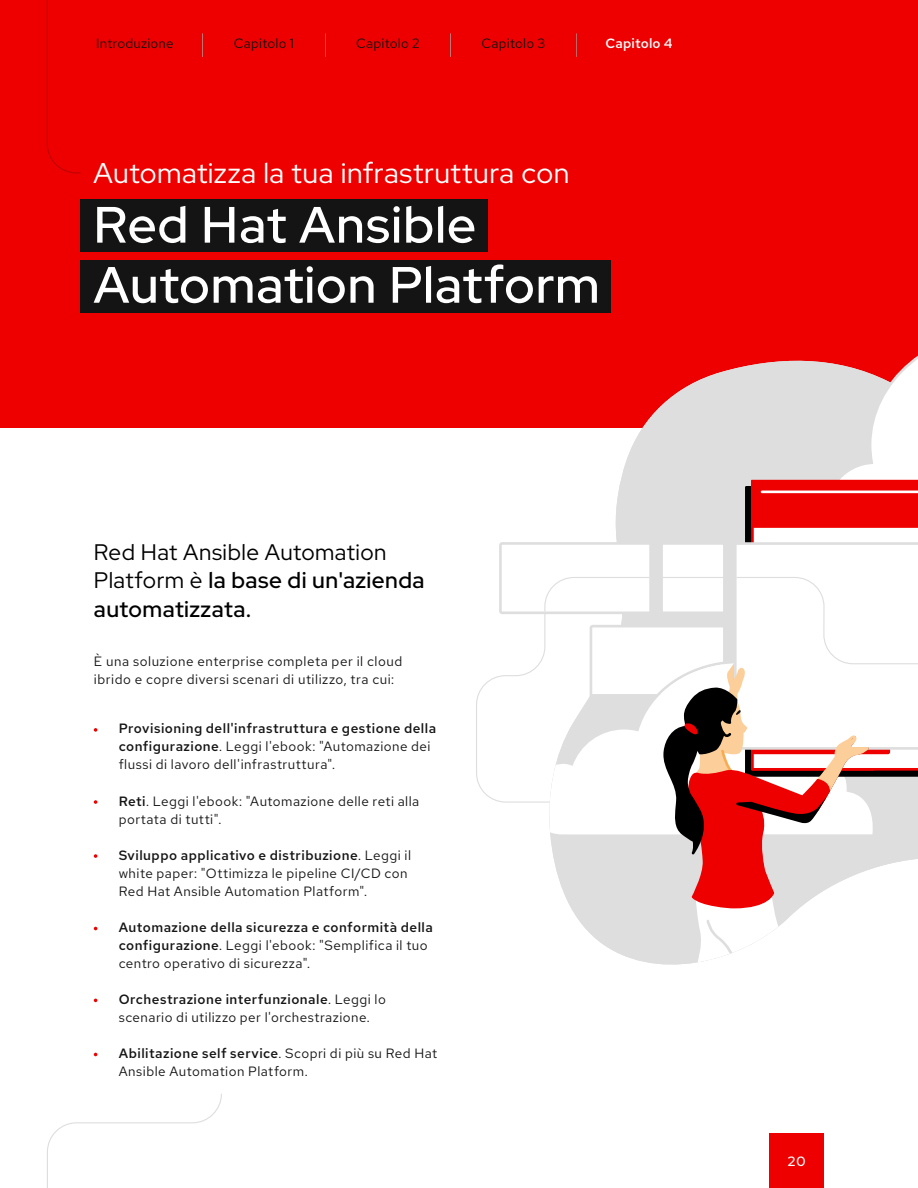
<style>
.page{position:relative;width:918px;height:1188px;background:#fff}
.page>*{position:absolute;margin:0;border:0;box-sizing:border-box;transform-origin:0 0}
.t1{font:500 51px/60.2px "Red Hat Display";letter-spacing:.015em;color:#fff}
.t2{font:28.5px "Red Hat Display";letter-spacing:.02em;color:#fff}
.t3{font:22.5px/28.5px "Red Hat Display";letter-spacing:.02em;color:#000}
.t4{font:13.5px/18px "Red Hat Text";letter-spacing:.035em;color:#141414}
.t5{font:13.5px "Red Hat Text";letter-spacing:.015em;color:#141414}
.t6{font:500 13.5px "Red Hat Text";letter-spacing:.015em;color:#fff}
.t7{font:500 13.5px "Red Hat Display";color:#fff}
.s1{font-weight:500}
</style>
<div class="page">
<div style="left:0;top:0;width:918px;height:427px;background:#e00"></div>
<div style="left:769px;top:1133px;width:55px;height:55px;background:#e00"></div>
<svg style="left:94px;top:728px;width:3px;height:4px"></svg>
<svg style="left:94px;top:800px;width:3px;height:4px"></svg>
<div style="left:81px;top:200px;width:407px;height:52px;background:#141414"></div>
<div style="left:81px;top:260px;width:530px;height:53px;background:#141414"></div>
<svg style="left:475px;top:355px;width:443px;height:610px"></svg>
<svg style="left:46px;top:0;width:35px;height:174px"></svg>
<svg style="left:47px;top:1093px;width:175px;height:95px"></svg>
<svg style="left:94px;top:854px;width:3px;height:4px"></svg>
<p class="t5" style="left:96px;top:35px;width:79px">Introduzione</p>
<p class="t5" style="left:234px;top:35px;width:62px">Capitolo 1</p>
<p class="t5" style="left:356px;top:35px;width:65px">Capitolo 2</p>
<p class="t5" style="left:481px;top:35px;width:65px">Capitolo 3</p>
<p class="t6" style="left:605px;top:35px;width:69px">Capitolo 4</p>
<h2 class="t2" style="left:94px;top:154px;width:477px">Automatizza la tua infrastruttura con</h2>
<h1 class="t1" style="left:94px;top:194px;width:508px">Red Hat Ansible<br>Automation Platform</h1>
<h3 class="t3" style="left:94px;top:537px;width:332px">Red Hat Ansible Automation<br>Platform è <span class="s1">la base di un'azienda automatizzata.</span></h3>
<p class="t4" style="left:94px;top:652px;width:310px">È una soluzione enterprise completa per il cloud ibrido e copre diversi scenari di utilizzo, tra cui:</p>
<p class="t4" style="left:119px;top:719px;width:319px"><span class="s1">Provisioning dell'infrastruttura e gestione della configurazione</span>. Leggi l'ebook: "Automazione dei flussi di lavoro dell'infrastruttura".</p>
<p class="t4" style="left:119px;top:792px;width:302px"><span class="s1">Reti</span>. Leggi l'ebook: "Automazione delle reti alla portata di tutti".</p>
<p class="t4" style="left:119px;top:846px;width:294px"><span class="s1">Sviluppo applicativo e distribuzione</span>. Leggi il white paper: "Ottimizza le pipeline CI/CD con<br>Red Hat Ansible Automation Platform".</p>
<p class="t4" style="left:119px;top:918px;width:316px"><span class="s1">Automazione della sicurezza e conformità della configurazione</span>. Leggi l'ebook: "Semplifica il tuo centro operativo di sicurezza".</p>
<p class="t4" style="left:119px;top:990px;width:269px"><span class="s1">Orchestrazione interfunzionale</span>. Leggi lo scenario di utilizzo per l'orchestrazione.</p>
<p class="t4" style="left:119px;top:1044px;width:320px"><span class="s1">Abilitazione self service</span>. Scopri di più su Red Hat<br>Ansible Automation Platform.</p>
<p class="t7" style="left:788px;top:1153px;width:19px">20</p>
</div>
